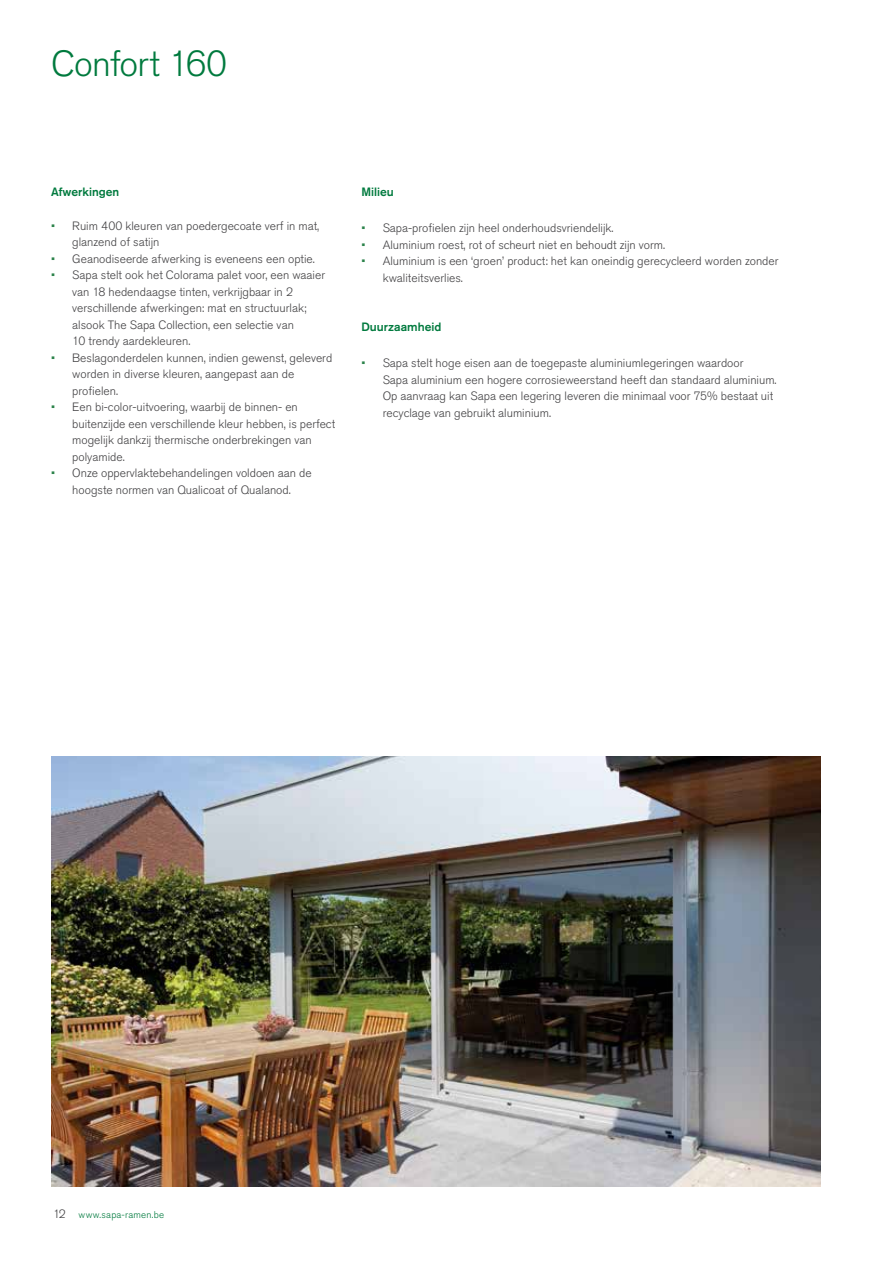
<style>
.page{position:relative;width:893px;height:1263px;background:#fff}
.page>*{position:absolute;margin:0;border:0;box-sizing:border-box;transform-origin:0 0}
.t1{font:300 36px "Akzidenz Grotesk Pro";letter-spacing:-.025em;color:#007a3e}
.t2{font:300 12px/16.5px "Akzidenz Grotesk Pro";color:#414042}
.t3{font:500 12px "Akzidenz Grotesk Pro";color:#007a3e}
.t4{font:300 9.75px "Akzidenz Grotesk Pro";letter-spacing:.025em;color:#007a3e}
.s1{color:#2c834b}
.s2{font-size:12px;color:#414042}
</style>
<div class="page">
<img style="left:51px;top:757px;width:770px;height:429px">
<h1 class="t1" style="left:51px;top:41px;width:178px">Confort 160</h1>
<p class="t3" style="left:51px;top:184px;width:70px">Afwerkingen</p>
<p class="t2" style="left:72px;top:217px;width:248px;text-indent:-21px"><span class="s1">•</span> Ruim 400 kleuren van poedergecoate verf in mat, glanzend of satijn</p>
<p class="t2" style="left:51px;top:250px;width:265px"><span class="s1">•</span> Geanodiseerde afwerking is eveneens een optie.</p>
<p class="t2" style="left:72px;top:267px;width:254px;text-indent:-21px"><span class="s1">•</span> Sapa stelt ook het Colorama palet voor, een waaier van 18 hedendaagse tinten, verkrijgbaar in 2 verschillende afwerkingen: mat en structuurlak; alsook The Sapa Collection, een selectie van<br>10 trendy aardekleuren.</p>
<p class="t2" style="left:72px;top:349px;width:261px;text-indent:-21px"><span class="s1">•</span> Beslagonderdelen kunnen, indien gewenst, geleverd worden in diverse kleuren, aangepast aan de profielen.</p>
<p class="t2" style="left:72px;top:399px;width:264px;text-indent:-21px"><span class="s1">•</span> Een bi-color-uitvoering, waarbij de binnen- en buitenzijde een verschillende kleur hebben, is perfect mogelijk dankzij thermische onderbrekingen van polyamide.</p>
<p class="t2" style="left:51px;top:465px;width:262px;text-align:center"><span class="s1">•</span> Onze oppervlaktebehandelingen voldoen aan de hoogste normen van Qualicoat of Qualanod.</p>
<p class="t3" style="left:361px;top:184px;width:34px">Milieu</p>
<p class="t2" style="left:361px;top:220px;width:254px"><span class="s1">•</span> Sapa-profielen zijn heel onderhoudsvriendelijk.</p>
<p class="t2" style="left:361px;top:236px;width:305px"><span class="s1">•</span> Aluminium roest, rot of scheurt niet en behoudt zijn vorm.</p>
<p class="t2" style="left:383px;top:253px;width:397px;text-indent:-21px"><span class="s1">•</span> Aluminium is een ‘groen’ product: het kan oneindig gerecycleerd worden zonder kwaliteitsverlies.</p>
<p class="t3" style="left:361px;top:319px;width:81px">Duurzaamheid</p>
<p class="t2" style="left:383px;top:355px;width:395px;text-indent:-21px"><span class="s1">•</span> Sapa stelt hoge eisen aan de toegepaste aluminiumlegeringen waardoor<br>Sapa aluminium een hogere corrosieweerstand heeft dan standaard aluminium.<br>Op aanvraag kan Sapa een legering leveren die minimaal voor 75% bestaat uit recyclage van gebruikt aluminium.</p>
<p class="t4" style="left:53px;top:1208px;width:113px"><span class="s2">12</span> www.sapa-ramen.be</p>
</div>
